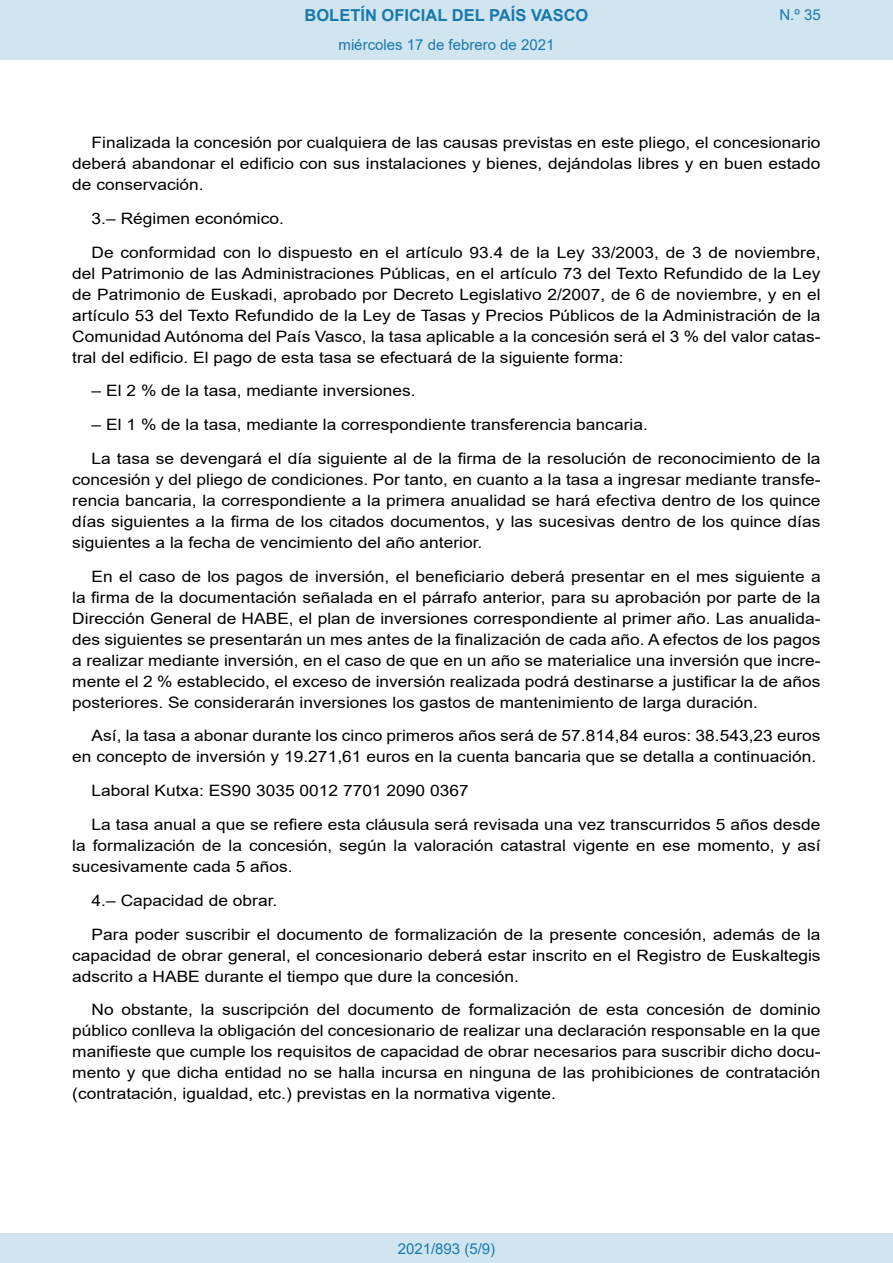
<style>
.page{position:relative;width:893px;height:1263px;background:#fff}
.page>*{position:absolute;margin:0;border:0;box-sizing:border-box;transform-origin:0 0}
.t1{font:700 16.5px "Arial";color:#1879ad}
.BOPVDetalle{font:15.6px/21px "Arial";color:#000;text-align:justify;scale:1.11 1}
.Paginacion_Centro{font:15px "Arial";color:#1879ad}
</style>
<div class="page">
<div style="left:0;top:0;width:893px;height:60px;background:#d0e5f0"></div>
<div style="left:0;top:1233px;width:893px;height:30px;background:#d0e5f0"></div>
<p class="t1" style="left:305px;top:3px;width:285px">BOLETÍN OFICIAL DEL PAÍS VASCO</p>
<p class="Paginacion_Centro" style="left:338px;top:35px;width:217px">miércoles 17 de febrero de 2021</p>
<p class="Paginacion_Centro" style="left:779px;top:5px;width:43px">N.º 35</p>
<p class="BOPVDetalle" style="left:72px;top:132px;width:676px;text-indent:19px">Finalizada la concesión por cualquiera de las causas previstas en este pliego, el concesionario deberá abandonar el edificio con sus instalaciones y bienes, dejándolas libres y en buen estado de conservación.</p>
<p class="BOPVDetalle" style="left:92px;top:208px;width:175px">3.– Régimen económico.</p>
<p class="BOPVDetalle" style="left:72px;top:242px;width:676px;text-indent:19px">De conformidad con lo dispuesto en el artículo 93.4 de la Ley 33/2003, de 3 de noviembre, del Patrimonio de las Administraciones Públicas, en el artículo 73 del Texto Refundido de la Ley de Patrimonio de Euskadi, aprobado por Decreto Legislativo 2/2007, de 6 de noviembre, y en el artículo 53 del Texto Refundido de la Ley de Tasas y Precios Públicos de la Administración de la Comunidad Autónoma del País Vasco, la tasa aplicable a la concesión será el 3 % del valor catas&shy;tral del edificio. El pago de esta tasa se efectuará de la siguiente forma:</p>
<p class="BOPVDetalle" style="left:92px;top:380px;width:293px">– El 2 % de la tasa, mediante inversiones.</p>
<p class="BOPVDetalle" style="left:92px;top:414px;width:503px">– El 1 % de la tasa, mediante la correspondiente transferencia bancaria.</p>
<p class="BOPVDetalle" style="left:72px;top:448px;width:676px;text-indent:19px">La tasa se devengará el día siguiente al de la firma de la resolución de reconocimiento de la concesión y del pliego de condiciones. Por tanto, en cuanto a la tasa a ingresar mediante transfe&shy;rencia bancaria, la correspondiente a la primera anualidad se hará efectiva dentro de los quince días siguientes a la firma de los citados documentos, y las sucesivas dentro de los quince días siguientes a la fecha de vencimiento del año anterior.</p>
<p class="BOPVDetalle" style="left:72px;top:566px;width:676px;text-indent:19px">En el caso de los pagos de inversión, el beneficiario deberá presentar en el mes siguiente a la firma de la documentación señalada en el párrafo anterior, para su aprobación por parte de la Dirección General de HABE, el plan de inversiones correspondiente al primer año. Las anualida&shy;des siguientes se presentarán un mes antes de la finalización de cada año. A efectos de los pagos a realizar mediante inversión, en el caso de que en un año se materialice una inversión que incre&shy;mente el 2 % establecido, el exceso de inversión realizada podrá destinarse a justificar la de años posteriores. Se considerarán inversiones los gastos de mantenimiento de larga duración.</p>
<p class="BOPVDetalle" style="left:72px;top:725px;width:675px;text-align:right">Así, la tasa a abonar durante los cinco primeros años será de 57.814,84 euros: 38.543,23 euros en concepto de inversión y 19.271,61 euros en la cuenta bancaria que se detalla a continuación.</p>
<p class="BOPVDetalle" style="left:92px;top:780px;width:341px">Laboral Kutxa: ES90 3035 0012 7701 2090 0367</p>
<p class="BOPVDetalle" style="left:72px;top:814px;width:676px;text-indent:19px">La tasa anual a que se refiere esta cláusula será revisada una vez transcurridos 5 años desde la formalización de la concesión, según la valoración catastral vigente en ese momento, y así sucesivamente cada 5 años.</p>
<p class="BOPVDetalle" style="left:92px;top:890px;width:169px">4.– Capacidad de obrar.</p>
<p class="BOPVDetalle" style="left:72px;top:923px;width:676px;text-indent:19px">Para poder suscribir el documento de formalización de la presente concesión, además de la capacidad de obrar general, el concesionario deberá estar inscrito en el Registro de Euskaltegis adscrito a HABE durante el tiempo que dure la concesión.</p>
<p class="BOPVDetalle" style="left:72px;top:999px;width:676px;text-indent:19px">No obstante, la suscripción del documento de formalización de esta concesión de dominio público conlleva la obligación del concesionario de realizar una declaración responsable en la que manifieste que cumple los requisitos de capacidad de obrar necesarios para suscribir dicho docu&shy;mento y que dicha entidad no se halla incursa en ninguna de las prohibiciones de contratación (contratación, igualdad, etc.) previstas en la normativa vigente.</p>
<p class="Paginacion_Centro" style="left:398px;top:1238px;width:99px">2021/893 (5/9)</p>
</div>
